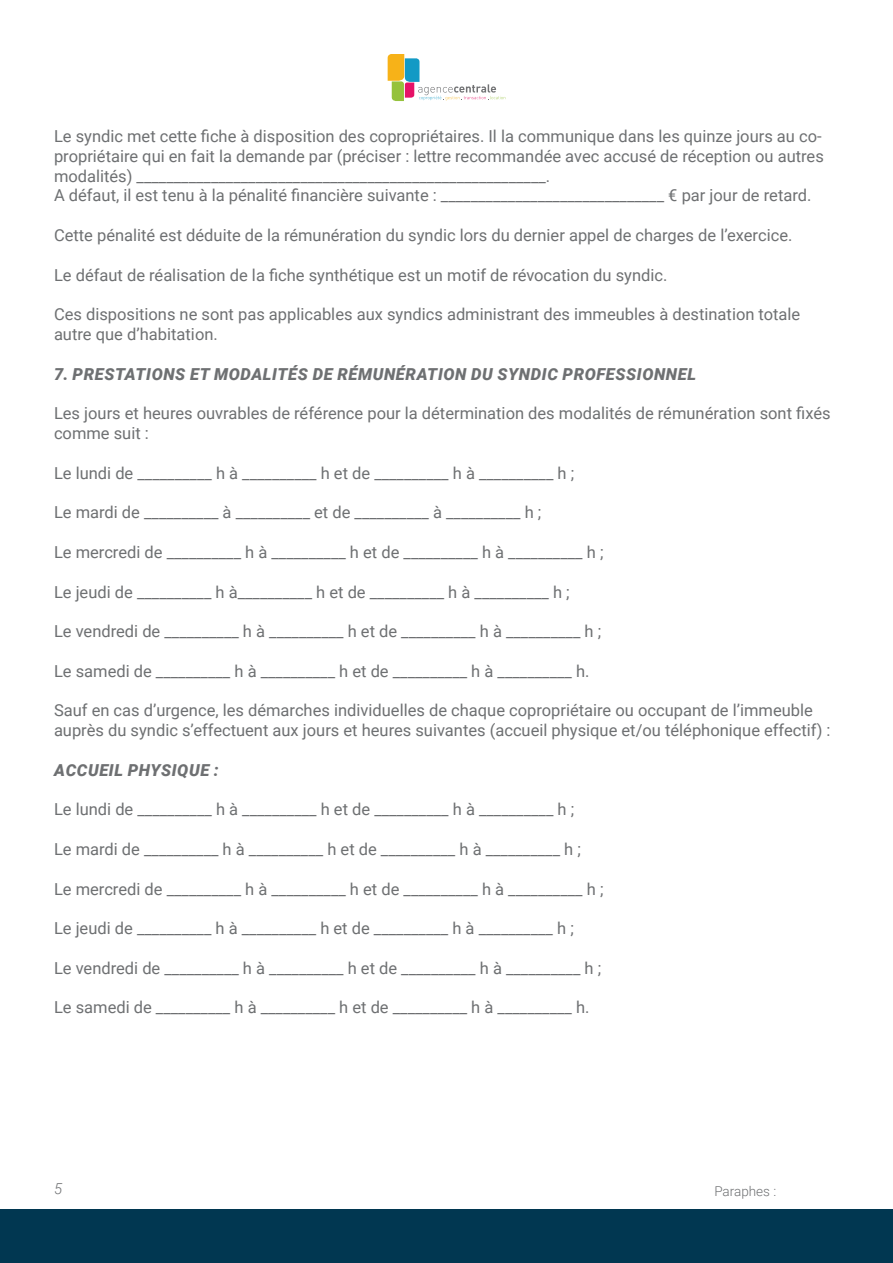
<style>
.page{position:relative;width:893px;height:1263px;background:#fff}
.page>*{position:absolute;margin:0;border:0;box-sizing:border-box;transform-origin:0 0}
.t1{font:16.5px/19.8px "Roboto";color:#6e7072}
.t2{font:italic 900 16.5px "Roboto";letter-spacing:.035em;color:#6e7072}
.t3{font:italic 300 15px "Roboto";color:#6e7072}
.t4{font:300 13.5px "Roboto";color:#6e7072}
</style>
<div class="page">
<div style="left:0;top:1209px;width:893px;height:54px;background:#013751"></div>
<svg style="left:388px;top:54px;width:117px;height:47px"></svg>
<p class="t1" style="left:54px;top:126px;width:771px">Le syndic met cette fiche à disposition des copropriétaires. Il la communique dans les quinze jours au co&shy;propriétaire qui en fait la demande par (préciser : lettre recommandée avec accusé de réception ou autres modalités) _______________________________________________________.<br>A défaut, il est tenu à la pénalité financière suivante : ______________________________ € par jour de retard.</p>
<p class="t1" style="left:54px;top:225px;width:740px">Cette pénalité est déduite de la rémunération du syndic lors du dernier appel de charges de l’exercice.</p>
<p class="t1" style="left:54px;top:264px;width:615px">Le défaut de réalisation de la fiche synthétique est un motif de révocation du syndic.</p>
<p class="t1" style="left:54px;top:304px;width:748px">Ces dispositions ne sont pas applicables aux syndics administrant des immeubles à destination totale autre que d’habitation.</p>
<p class="t2" style="left:54px;top:362px;width:644px">7. PRESTATIONS ET MODALITÉS DE RÉMUNÉRATION DU SYNDIC PROFESSIONNEL</p>
<p class="t1" style="left:54px;top:403px;width:778px">Les jours et heures ouvrables de référence pour la détermination des modalités de rémunération sont fixés comme suit :</p>
<p class="t1" style="left:54px;top:462px;width:522px">Le lundi de __________ h à __________ h et de __________ h à __________ h ;</p>
<p class="t1" style="left:54px;top:502px;width:489px">Le mardi de __________ à __________ et de __________ à __________ h ;</p>
<p class="t1" style="left:54px;top:541px;width:551px">Le mercredi de __________ h à __________ h et de __________ h à __________ h ;</p>
<p class="t1" style="left:54px;top:581px;width:517px">Le jeudi de __________ h à__________ h et de __________ h à __________ h ;</p>
<p class="t1" style="left:54px;top:621px;width:549px">Le vendredi de __________ h à __________ h et de __________ h à __________ h ;</p>
<p class="t1" style="left:54px;top:660px;width:537px">Le samedi de __________ h à __________ h et de __________ h à __________ h.</p>
<p class="t1" style="left:54px;top:700px;width:778px">Sauf en cas d’urgence, les démarches individuelles de chaque copropriétaire ou occupant de l’immeuble auprès du syndic s’effectuent aux jours et heures suivantes (accueil physique et/ou téléphonique effectif) :</p>
<p class="t2" style="left:54px;top:758px;width:166px">ACCUEIL PHYSIQUE :</p>
<p class="t1" style="left:54px;top:799px;width:522px">Le lundi de __________ h à __________ h et de __________ h à __________ h ;</p>
<p class="t1" style="left:54px;top:838px;width:528px">Le mardi de __________ h à __________ h et de __________ h à __________ h ;</p>
<p class="t1" style="left:54px;top:878px;width:551px">Le mercredi de __________ h à __________ h et de __________ h à __________ h ;</p>
<p class="t1" style="left:54px;top:918px;width:521px">Le jeudi de __________ h à __________ h et de __________ h à __________ h ;</p>
<p class="t1" style="left:54px;top:957px;width:549px">Le vendredi de __________ h à __________ h et de __________ h à __________ h ;</p>
<p class="t1" style="left:54px;top:997px;width:537px">Le samedi de __________ h à __________ h et de __________ h à __________ h.</p>
<p class="t3" style="left:54px;top:1178px;width:10px">5</p>
<p class="t4" style="left:714px;top:1182px;width:63px">Paraphes :</p>
</div>
